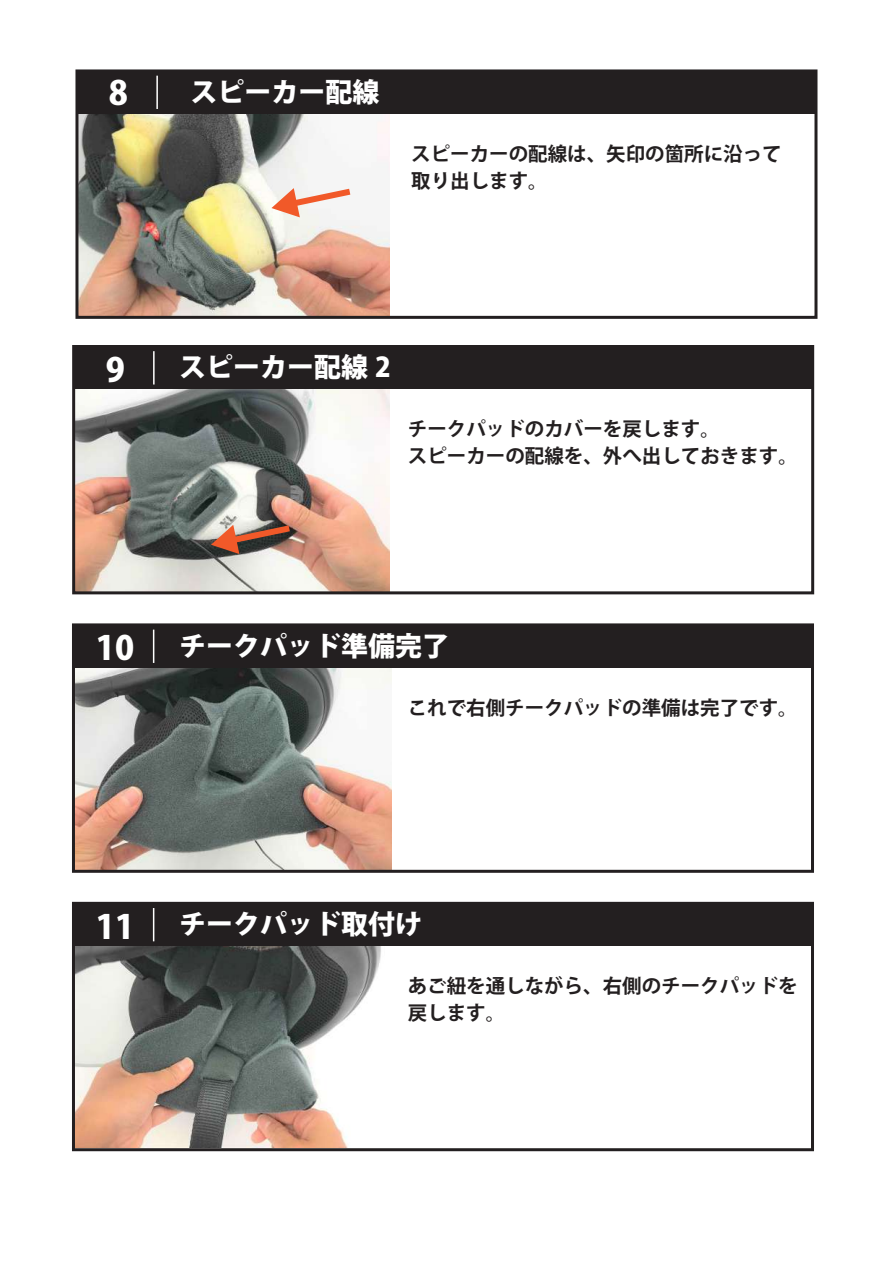
<style>
.page{position:relative;width:893px;height:1263px;background:#fff}
.page>*{position:absolute;margin:0;border:0;box-sizing:border-box;transform-origin:0 0}
.t1{font:800 33px "Koz Go Pr 6 N";color:#fff}
.t2{font:800 27px "Koz Go Pr 6 N";color:#fff}
.t3{font:700 19.5px/27px "Koz Go Pr 6 N";color:#231f20}
</style>
<div class="page">
<img style="left:76px;top:946px;width:305px;height:201px">
<img style="left:76px;top:668px;width:315px;height:201px">
<img style="left:76px;top:389px;width:313px;height:201px">
<img style="left:79px;top:114px;width:310px;height:201px">
<div style="left:74px;top:346px;width:739px;height:43px;background:#231f20"></div>
<div style="left:72px;top:345px;width:742px;height:249px;border:3px solid #231f20"></div>
<hr style="left:153px;top:351px;width:2px;height:33px;background:#fff">
<div style="left:77px;top:71px;width:739px;height:43px;background:#231f20"></div>
<div style="left:75px;top:69px;width:742px;height:250px;border:3px solid #231f20"></div>
<hr style="left:156px;top:76px;width:2px;height:33px;background:#fff">
<svg style="left:271px;top:185px;width:86px;height:32px"></svg>
<div style="left:73px;top:625px;width:739px;height:43px;background:#231f20"></div>
<div style="left:72px;top:623px;width:742px;height:250px;border:3px solid #231f20"></div>
<hr style="left:153px;top:630px;width:1px;height:33px;background:#fff">
<svg style="left:211px;top:521px;width:85px;height:33px;background:#a07564"></svg>
<div style="left:73px;top:903px;width:739px;height:43px;background:#231f20"></div>
<div style="left:72px;top:902px;width:742px;height:249px;border:3px solid #231f20"></div>
<hr style="left:153px;top:908px;width:1px;height:33px;background:#fff">
<h1 class="t1" style="left:109px;top:74px;width:21px">8</h1>
<h2 class="t2" style="left:191px;top:76px;width:190px">スピーカー配線</h2>
<p class="t3" style="left:411px;top:141px;width:372px">スピーカーの配線は、矢印の箇所に沿って取り出します。</p>
<h1 class="t1" style="left:106px;top:351px;width:21px">9</h1>
<h2 class="t2" style="left:179px;top:352px;width:213px">スピーカー配線 2</h2>
<p class="t3" style="left:408px;top:416px;width:392px">チークパッドのカバーを戻します。<br>スピーカーの配線を、外へ出しておきます。</p>
<h1 class="t1" style="left:96px;top:630px;width:40px">10</h1>
<h2 class="t2" style="left:179px;top:630px;width:272px">チークパッド準備完了</h2>
<p class="t3" style="left:408px;top:695px;width:392px">これで右側チークパッドの準備は完了です。</p>
<h1 class="t1" style="left:96px;top:908px;width:40px">11</h1>
<h2 class="t2" style="left:179px;top:909px;width:245px">チークパッド取付け</h2>
<p class="t3" style="left:408px;top:973px;width:392px">あご紐を通しながら、右側のチークパッドを戻します。</p>
</div>
